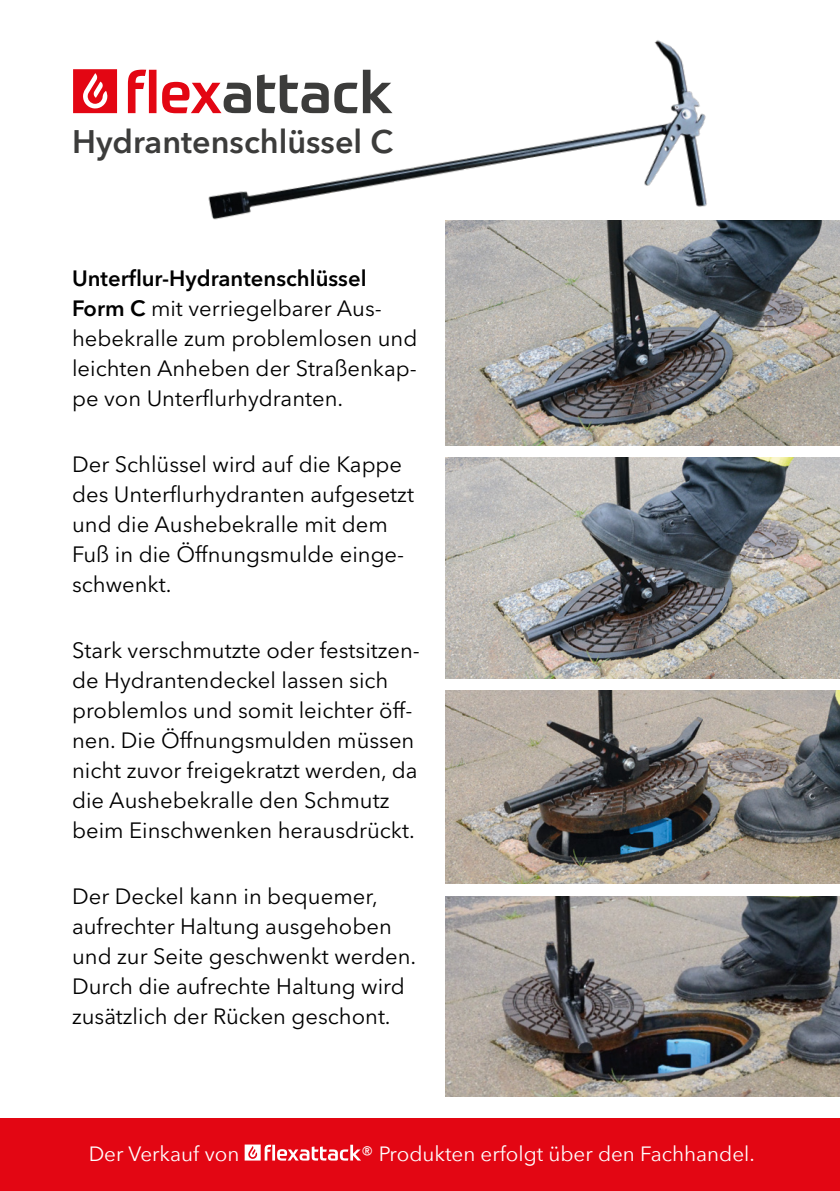
<style>
.page{position:relative;width:840px;height:1191px;background:#fff}
.page>*{position:absolute;margin:0;border:0;box-sizing:border-box;transform-origin:0 0}
.t1{font:600 32.4px "Avenir Next LT Pro";color:#3c3c3b}
.t2{font:22px/30px "Avenir Next LT Pro";color:#000}
.t3{font:20.6px "Avenir Next";color:#fff}
.s1{font-weight:600}
</style>
<div class="page">
<img style="left:445px;top:458px;width:394px;height:220px">
<img style="left:445px;top:220px;width:394px;height:225px">
<img style="left:445px;top:690px;width:394px;height:193px">
<img style="left:445px;top:896px;width:394px;height:200px">
<svg style="left:128px;top:70px;width:28px;height:43px"></svg>
<svg style="left:162px;top:82px;width:14px;height:31px"></svg>
<svg style="left:73px;top:69px;width:44px;height:44px;background:#e7333d"></svg>
<div style="left:0;top:1119px;width:839px;height:72px;background:#e30613"></div>
<img style="left:176px;top:40px;width:560px;height:267px">
<svg style="left:244px;top:1144px;width:117px;height:16px"></svg>
<h1 class="t1" style="left:72px;top:122px;width:322px">Hydrantenschlüssel C</h1>
<p class="t2" style="left:72px;top:263px;width:346px"><span class="s1">Unterflur-Hydrantenschlüssel<br>Form C</span> mit verriegelbarer Aus&shy;hebekralle zum problemlosen und leichten Anheben der Straßenkap&shy;pe von Unterflurhydranten.</p>
<p class="t2" style="left:72px;top:449px;width:343px">Der Schlüssel wird auf die Kappe des Unterflurhydranten aufgesetzt und die Aushebekralle mit dem<br>Fuß in die Öffnungsmulde einge&shy;schwenkt.</p>
<p class="t2" style="left:72px;top:635px;width:349px">Stark verschmutzte oder festsitzen&shy;de Hydrantendeckel lassen sich problemlos und somit leichter öff&shy;nen. Die Öffnungsmulden müssen nicht zuvor freigekratzt werden, da die Aushebekralle den Schmutz beim Einschwenken herausdrückt.</p>
<p class="t2" style="left:72px;top:881px;width:345px">Der Deckel kann in bequemer, aufrechter Haltung ausgehoben und zur Seite geschwenkt werden.<br>Durch die aufrechte Haltung wird zusätzlich der Rücken geschont.</p>
<p class="t3" style="left:89px;top:1136px;width:152px">Der Verkauf von</p>
<p class="t3" style="left:361px;top:1136px;width:395px">® Produkten erfolgt über den Fachhandel.</p>
</div>
